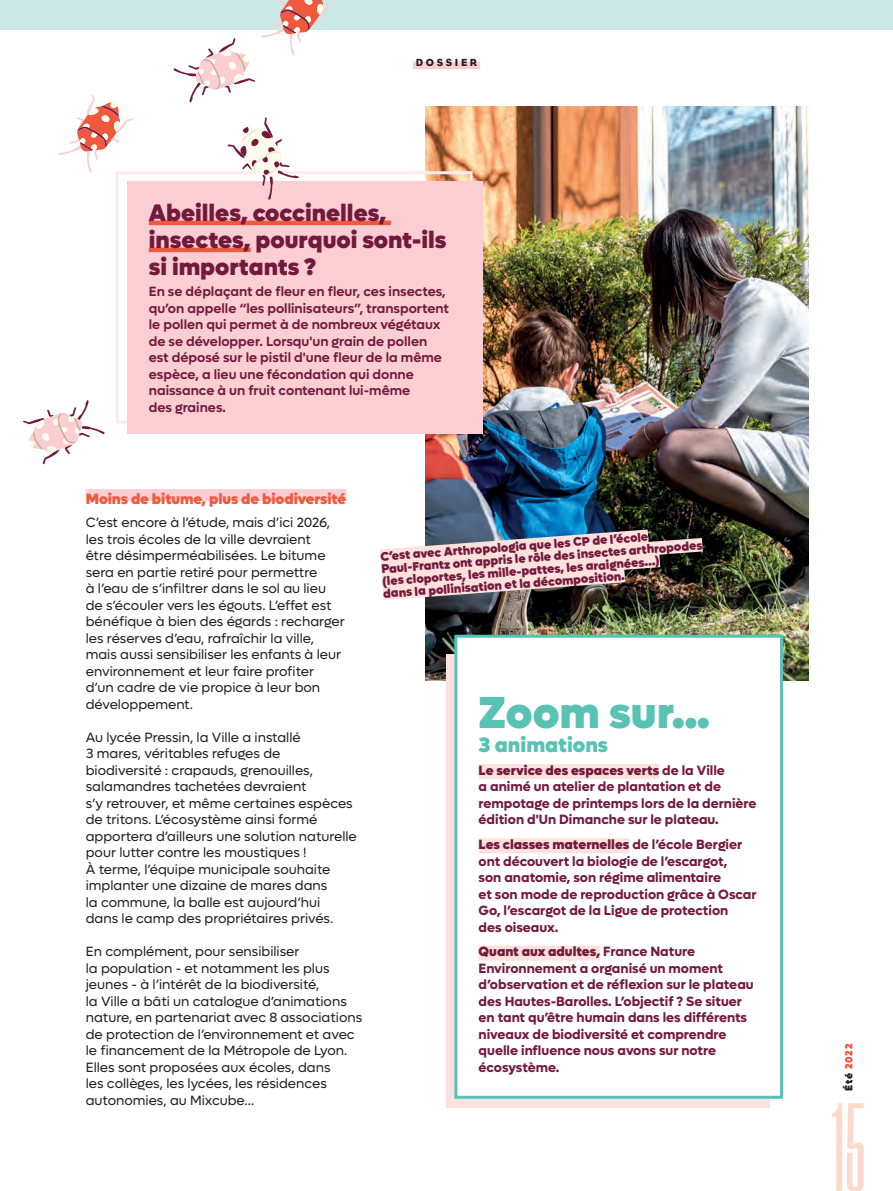
<style>
.page{position:relative;width:893px;height:1191px;background:#fff}
.page>*{position:absolute;margin:0;border:0;box-sizing:border-box;transform-origin:0 0}
.t1{font:500 93.9px "Tusker Grotesk 2500";color:#fcdacb}
.t2{font:900 45px "Lufga";color:#58c2b5}
.t3{font:900 24px/27px "Lufga";color:#73193c}
.t4{font:900 21px "Lufga";color:#58c2b5}
.t5{font:900 15px "Lufga";letter-spacing:-.005em;color:#f0593e}
.t6{font:13.5px/16.5px "Lufga";color:#231f20}
.t7{font:700 13.5px/16.5px "Lufga";color:#73193c}
.t8{font:600 13.5px/16.5px "Lufga";color:#73193c}
.t9{font:900 12.45px/12.5px "Lufga";color:#73193c}
.t10{font:900 10.5px "Lufga";letter-spacing:.07em;color:#f0593e}
.t11{font:10.5px "Bureau Eagle";letter-spacing:.25em;color:#231f20}
.s1{font-weight:900}
.s2{color:#231f20}
</style>
<div class="page">
<img style="left:425px;top:106px;width:383px;height:574px">
<div style="left:413px;top:62px;width:67px;height:7px;background:#faced2"></div>
<div style="left:0;top:0;width:893px;height:30px;background:#c9e8e6"></div>
<div style="left:86px;top:489px;width:260px;height:12px;background:#faced2"></div>
<div style="left:116px;top:171px;width:357px;height:252px;border:3px solid #fdebec"></div>
<div style="left:128px;top:181px;width:355px;height:253px;background:#faced2"></div>
<hr style="left:149px;top:221px;width:242px;height:4px;background:#f0593e">
<hr style="left:149px;top:248px;width:102px;height:4px;background:#f0593e">
<svg style="left:174px;top:38px;width:81px;height:64px"></svg>
<svg style="left:23px;top:400px;width:82px;height:64px"></svg>
<svg style="left:261px;top:0;width:75px;height:55px"></svg>
<svg style="left:227px;top:117px;width:72px;height:83px"></svg>
<svg style="left:59px;top:94px;width:74px;height:79px"></svg>
<div style="left:446px;top:654px;width:324px;height:454px;background:#fde1dd"></div>
<div style="left:456px;top:636px;width:325px;height:461px;background:#fff"></div>
<div style="left:479px;top:764px;width:180px;height:15px;background:#fde1dd"></div>
<div style="left:479px;top:838px;width:150px;height:15px;background:#fde1dd"></div>
<div style="left:479px;top:945px;width:121px;height:15px;background:#fde1dd"></div>
<div style="left:454px;top:634px;width:329px;height:464px;border:3px solid #58c2b5"></div>
<img style="left:380px;top:522px;width:337px;height:86px">
<p class="t11" style="left:416px;top:56px;width:63px">DOSSIER</p>
<h3 class="t3" style="left:149px;top:200px;width:299px">Abeilles, coccinelles, insectes, pourquoi sont-ils si importants ?</h3>
<p class="t8" style="left:149px;top:283px;width:302px">En se déplaçant de fleur en fleur, ces insectes, qu’on appelle “les pollinisateurs”, transportent le pollen qui permet à de nombreux végétaux de se développer. Lorsqu'un grain de pollen est déposé sur le pistil d'une fleur de la même espèce, a lieu une fécondation qui donne naissance à un fruit contenant lui-même<br>des graines.</p>
<p class="t5" style="left:86px;top:489px;width:262px">Moins de bitume, plus de biodiversité</p>
<p class="t6" style="left:86px;top:514px;width:260px">C’est encore à l’étude, mais d’ici 2026, les trois écoles de la ville devraient<br>être désimperméabilisées. Le bitume sera en partie retiré pour permettre<br>à l’eau de s’infiltrer dans le sol au lieu de s’écouler vers les égouts. L’effet est bénéfique à bien des égards : recharger les réserves d’eau, rafraîchir la ville, mais aussi sensibiliser les enfants à leur environnement et leur faire profiter d’un cadre de vie propice à leur bon développement.</p>
<p class="t6" style="left:86px;top:729px;width:273px">Au lycée Pressin, la Ville a installé<br>3 mares, véritables refuges de biodiversité : crapauds, grenouilles, salamandres tachetées devraient<br>s’y retrouver, et même certaines espèces de tritons. L’écosystème ainsi formé apportera d’ailleurs une solution naturelle pour lutter contre les moustiques !<br>À terme, l’équipe municipale souhaite implanter une dizaine de mares dans<br>la commune, la balle est aujourd’hui<br>dans le camp des propriétaires privés.</p>
<p class="t6" style="left:86px;top:943px;width:278px">En complément, pour sensibiliser<br>la population - et notamment les plus jeunes - à l’intérêt de la biodiversité,<br>la Ville a bâti un catalogue d’animations nature, en partenariat avec 8 associations de protection de l’environnement et avec le financement de la Métropole de Lyon.<br>Elles sont proposées aux écoles, dans<br>les collèges, les lycées, les résidences autonomies, au Mixcube…</p>
<p class="t9" style="left:380px;top:549px;width:323px;rotate:-4deg">C’est avec Arthropologia que les CP de l’école Paul-Frantz ont appris le rôle des insectes arthropodes (les cloportes, les mille-pattes, les araignées…)<br>dans la pollinisation et la décomposition.</p>
<h2 class="t2" style="left:479px;top:685px;width:233px">Zoom sur...</h2>
<h3 class="t4" style="left:479px;top:732px;width:131px">3 animations</h3>
<p class="t7" style="left:479px;top:762px;width:279px"><span class="s1">Le service des espaces verts</span> de la Ville<br>a animé un atelier de plantation et de rempotage de printemps lors de la dernière édition d'Un Dimanche sur le plateau.</p>
<p class="t7" style="left:479px;top:836px;width:279px"><span class="s1">Les classes maternelles</span> de l’école Bergier ont découvert la biologie de l’escargot,<br>son anatomie, son régime alimentaire<br>et son mode de reproduction grâce à Oscar Go, l’escargot de la Ligue de protection<br>des oiseaux.</p>
<p class="t7" style="left:479px;top:943px;width:277px"><span class="s1">Quant aux adultes,</span> France Nature Environnement a organisé un moment d’observation et de réflexion sur le plateau des Hautes-Barolles. L’objectif ? Se situer en tant qu’être humain dans les différents niveaux de biodiversité et comprendre quelle influence nous avons sur notre écosystème.</p>
<p class="t10" style="left:843px;top:1091px;width:49px;rotate:-90deg"><span class="s2">été</span> 2022</p>
<h1 class="t1" style="left:831px;top:1093px;width:36px">15</h1>
</div>
